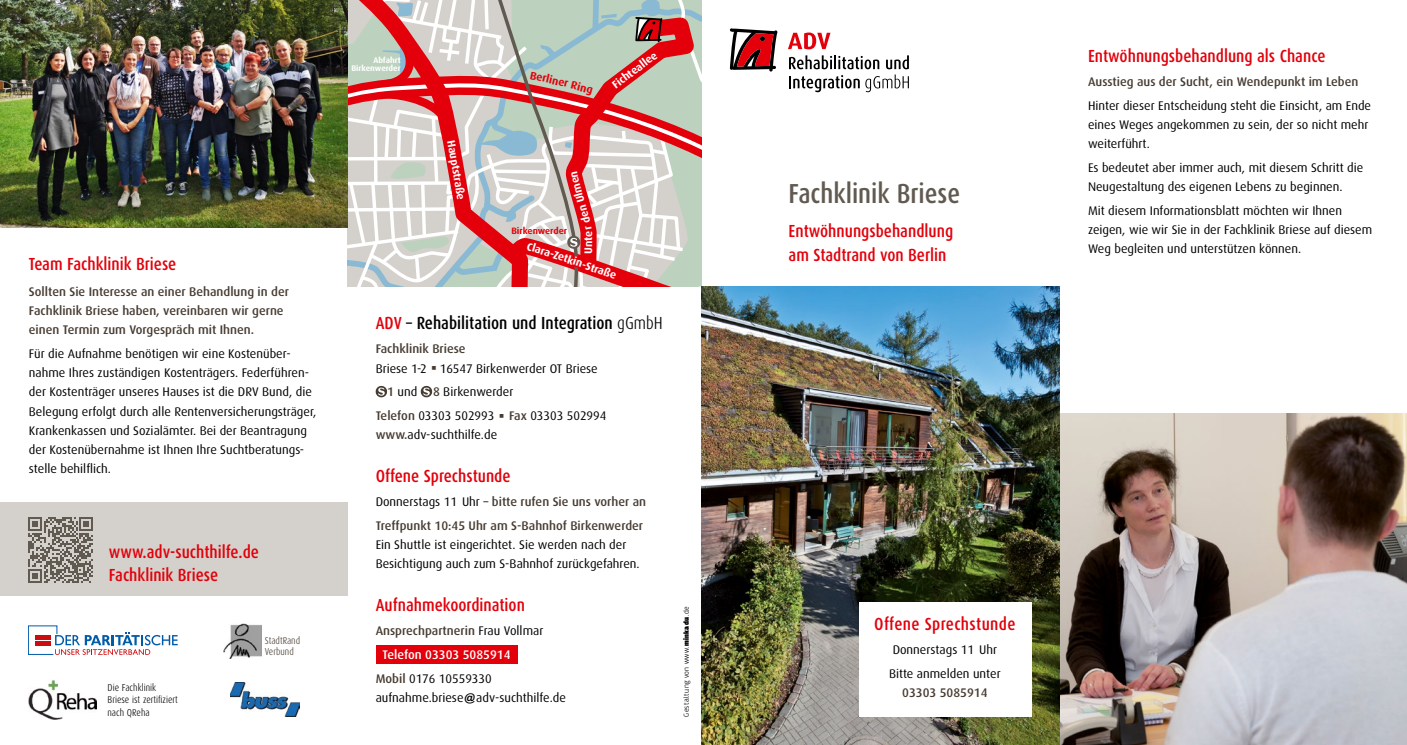
<style>
.page{position:relative;width:1407px;height:745px;background:#fff}
.page>*{position:absolute;margin:0;border:0;box-sizing:border-box;transform-origin:0 0}
.t1{font:500 27.5px "Dax Condensed";color:#615a51}
.t2{font:500 17.5px/23.5px "Dax Condensed";color:#e3000b}
.t3{font:500 17.5px "Dax Condensed";color:#000}
.t4{font:500 17.5px "Dax Condensed";letter-spacing:.02em;color:#e3000b}
.t5{font:12.5px/19.1px "Dax";color:#000}
.t6{font:500 12.5px/19.1px "Dax";color:#473c32}
.t7{font:500 12.5px "Dax";color:#fff}
.t8{font:700 11px "Dax";color:#fff}
.t9{font:700 11px "Dax";color:#e3000b}
.t10{font:300 10px/12.5px "Dax Condensed";color:#000}
.t11{font:300 10px/11.2px "Dax Condensed";color:#473c32}
.t12{font:700 9.25px "Dax";color:#e3000b}
.t13{font:700 8.12px/8.2px "Dax";color:#fff;text-align:right}
.t14{font:300 7.5px "Breakers";letter-spacing:.05em;color:#000}
.s1{color:#e3000b}
.s2{font-weight:300}
.s3{font-weight:500;color:#473c32}
.s4{font-weight:400;color:#000}
.s5{font-weight:900}
</style>
<div class="page">
<div style="left:0;top:502px;width:347px;height:93px;background:#d4d0cb"></div>
<img style="left:1059px;top:413px;width:348px;height:331px">
<div style="left:376px;top:645px;width:142px;height:18px;background:#e3000b"></div>
<svg style="left:788px;top:32px;width:42px;height:17px"></svg>
<svg style="left:789px;top:55px;width:120px;height:37px"></svg>
<svg style="left:730px;top:28px;width:47px;height:43px"></svg>
<svg style="left:375px;top:385px;width:13px;height:13px"></svg>
<svg style="left:420px;top:385px;width:13px;height:13px"></svg>
<img style="left:702px;top:286px;width:357px;height:458px">
<img style="left:0;top:0;width:347px;height:227px">
<svg style="left:859px;top:601px;width:172px;height:115px"></svg>
<img style="left:28px;top:680px;width:69px;height:39px">
<img style="left:223px;top:623px;width:39px;height:35px">
<svg style="left:28px;top:625px;width:150px;height:29px"></svg>
<img style="left:230px;top:682px;width:69px;height:34px">
<svg style="left:28px;top:517px;width:65px;height:65px"></svg>
<svg style="left:347px;top:0;width:355px;height:287px;background:#d0aea9"></svg>
<h2 class="t2" style="left:29px;top:252px;width:149px">Team Fachklinik Briese</h2>
<p class="t6" style="left:29px;top:282px;width:262px">Sollten Sie Interesse an einer Behandlung in der<br>Fachklinik Briese haben, vereinbaren wir gerne einen Termin zum Vorgespräch mit Ihnen.</p>
<p class="t5" style="left:29px;top:344px;width:289px">Für die Aufnahme benötigen wir eine Kostenüber&shy;nahme Ihres zuständigen Kostenträgers. Federführen&shy;der Kostenträger unseres Hauses ist die DRV Bund, die Belegung erfolgt durch alle Rentenversicherungsträger, Krankenkassen und Sozialämter. Bei der Beantragung der Kostenübernahme ist Ihnen Ihre Suchtberatungs&shy;stelle behilflich.</p>
<h2 class="t2" style="left:109px;top:539px;width:152px">www.adv-suchthilfe.de<br>Fachklinik Briese</h2>
<p class="t10" style="left:108px;top:681px;width:72px">Die Fachklinik<br>Briese ist zertifiziert nach QReha</p>
<p class="t11" style="left:265px;top:634px;width:37px">StadtRand<br>Verbund</p>
<p class="t13" style="left:351px;top:56px;width:51px">Abfahrt<br>Birkenwerder</p>
<p class="t9" style="left:544px;top:71px;width:18px;rotate:13deg">rlin</p>
<p class="t8" style="left:610px;top:81px;width:55px;rotate:-37deg">Fichteallee</p>
<p class="t8" style="left:459px;top:151px;width:43px;rotate:80deg">uptstraß</p>
<p class="t12" style="left:511px;top:226px;width:57px">Birkenwerder</p>
<p class="t8" style="left:582px;top:241px;width:12px;rotate:-90deg">te</p>
<p class="t8" style="left:560px;top:250px;width:63px;rotate:19deg">etkin-Straße</p>
<h2 class="t3" style="left:376px;top:313px;width:289px"><span class="s1">ADV</span> – Rehabilitation und Integration <span class="s2">gGmbH</span></h2>
<p class="t6" style="left:376px;top:339px;width:92px">Fachklinik Briese</p>
<p class="t5" style="left:376px;top:358px;width:53px">Briese 1-2</p>
<p class="t5" style="left:440px;top:358px;width:160px">16547 Birkenwerder OT Briese</p>
<p class="t5" style="left:387px;top:382px;width:32px"><span class="s3">1</span> und</p>
<p class="t5" style="left:376px;top:380px;width:139px;line-height:23.9px;text-indent:57px"><span class="s3">8</span> Birkenwerder<br><span class="s3">Telefon</span> 03303 502993</p>
<p class="t5" style="left:509px;top:406px;width:99px"><span class="s3">Fax</span> 03303 502994</p>
<p class="t5" style="left:376px;top:425px;width:123px"><span class="s3">www.</span>adv-suchthilfe.de</p>
<h2 class="t2" style="left:376px;top:464px;width:136px">Offene Sprechstunde</h2>
<p class="t6" style="left:376px;top:490px;width:272px;line-height:23.9px"><span class="s4">Donnerstags 11 Uhr –</span> bitte rufen Sie uns vorher an<br>Treffpunkt 10:45 Uhr am S-Bahnhof Birkenwerder</p>
<p class="t5" style="left:376px;top:535px;width:266px">Ein Shuttle ist eingerichtet. Sie werden nach der<br>Besichtigung auch zum S-Bahnhof zurückgefahren.</p>
<h2 class="t2" style="left:376px;top:593px;width:151px">Aufnahmekoordination</h2>
<p class="t6" style="left:376px;top:621px;width:169px">Ansprechpartnerin <span class="s4">Frau Vollmar</span></p>
<p class="t7" style="left:382px;top:647px;width:129px">Telefon 03303 5085914</p>
<p class="t5" style="left:376px;top:668px;width:118px"><span class="s3">Mobil</span> 0176 10559330</p>
<p class="t5" style="left:376px;top:688px;width:192px">aufnahme.briese<span class="s5">@</span>adv-suchthilfe.de</p>
<h1 class="t1" style="left:788px;top:178px;width:173px">Fachklinik Briese</h1>
<h2 class="t2" style="left:788px;top:219px;width:166px">Entwöhnungsbehandlung am Stadtrand von Berlin</h2>
<p class="t14" style="left:682px;top:716px;width:111px;rotate:-90deg">Gestaltung von www.<span class="s5">minkadu</span>.de</p>
<h2 class="t4" style="left:874px;top:613px;width:143px">Offene Sprechstunde</h2>
<p class="t5" style="left:889px;top:637px;width:113px;line-height:23.9px">Donnerstags 11 Uhr<br>Bitte anmelden unter</p>
<p class="t6" style="left:902px;top:683px;width:87px">03303 5085914</p>
<h2 class="t2" style="left:1088px;top:45px;width:239px">Entwöhnungsbehandlung als Chance</h2>
<p class="t6" style="left:1088px;top:72px;width:272px">Ausstieg aus der Sucht, ein Wendepunkt im Leben</p>
<p class="t5" style="left:1088px;top:96px;width:285px">Hinter dieser Entscheidung steht die Einsicht, am Ende eines Weges angekommen zu sein, der so nicht mehr weiterführt.</p>
<p class="t5" style="left:1088px;top:158px;width:277px">Es bedeutet aber immer auch, mit diesem Schritt die<br>Neugestaltung des eigenen Lebens zu beginnen.</p>
<p class="t5" style="left:1088px;top:201px;width:286px">Mit diesem Informationsblatt möchten wir Ihnen zeigen, wie wir Sie in der Fachklinik Briese auf diesem<br>Weg begleiten und unterstützen können.</p>
</div>
